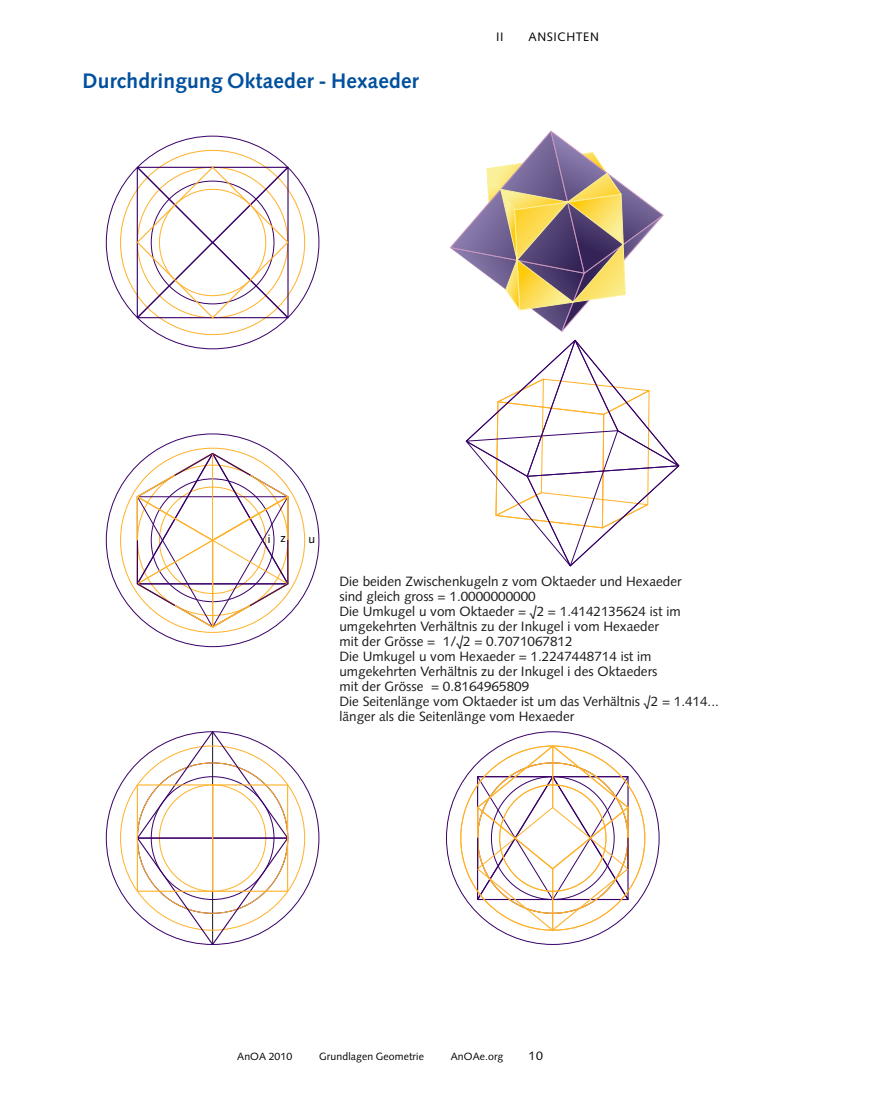
<style>
.page{position:relative;width:893px;height:1104px;background:#fff}
.page>*{position:absolute;margin:0;border:0;box-sizing:border-box;transform-origin:0 0}
.t1{font:700 21px "Syntax LT";letter-spacing:.01em;color:#00509e}
.t2{font:13.5px/15px "Syntax LT";color:#19181a}
.t3{font:12.3px "Syntax LT";color:#000}
.t4{font:12px "Syntax LT";color:#000}
.t5{font:10.5px "Syntax LT";letter-spacing:.01em;color:#000}
</style>
<div class="page">
<svg style="left:136px;top:731px;width:154px;height:214px"></svg>
<div style="left:137px;top:784px;width:76px;height:107px;border:1px solid #ffb128"></div>
<div style="left:212px;top:784px;width:76px;height:107px;border:1px solid #ffb128"></div>
<svg style="left:135px;top:166px;width:156px;height:154px"></svg>
<svg style="left:448px;top:733px;width:209px;height:209px"></svg>
<svg style="left:467px;top:744px;width:171px;height:188px"></svg>
<hr style="left:477px;top:838px;width:1px;height:30px;background:#390068">
<hr style="left:627px;top:838px;width:1px;height:30px;background:#390068">
<svg style="left:133px;top:450px;width:159px;height:179px"></svg>
<svg style="left:450px;top:131px;width:214px;height:201px"></svg>
<svg style="left:465px;top:339px;width:215px;height:228px"></svg>
<h1 class="t1" style="left:82px;top:69px;width:338px">Durchdringung Oktaeder - Hexaeder</h1>
<p class="t3" style="left:496px;top:29px;width:9px">II</p>
<p class="t3" style="left:529px;top:29px;width:33px">Ansichte</p>
<p class="t3" style="left:590px;top:29px;width:10px">n</p>
<p class="t4" style="left:268px;top:531px;width:19px">i z</p>
<p class="t4" style="left:308px;top:531px;width:8px">u</p>
<p class="t2" style="left:339px;top:573px;width:381px">Die beiden Zwischenkugeln z vom Oktaeder und Hexaeder<br>sind gleich gross = 1.0000000000<br>Die Umkugel u vom Oktaeder = √2 = 1.4142135624 ist im umgekehrten Verhältnis zu der Inkugel i vom Hexaeder<br>mit der Grösse = 1/√2 = 0.7071067812<br>Die Umkugel u vom Hexaeder = 1.2247448714 ist im umgekehrten Verhältnis zu der Inkugel i des Oktaeders<br>mit der Grösse = 0.8164965809<br>Die Seitenlänge vom Oktaeder ist um das Verhältnis √2 = 1.414... länger als die Seitenlänge vom Hexaeder</p>
<p class="t5" style="left:237px;top:1050px;width:57px">AnOA 2010</p>
<p class="t5" style="left:319px;top:1050px;width:106px">Grundlagen Geometrie</p>
<p class="t5" style="left:451px;top:1050px;width:54px">AnOAe.org</p>
<p class="t3" style="left:529px;top:1048px;width:16px">10</p>
</div>
